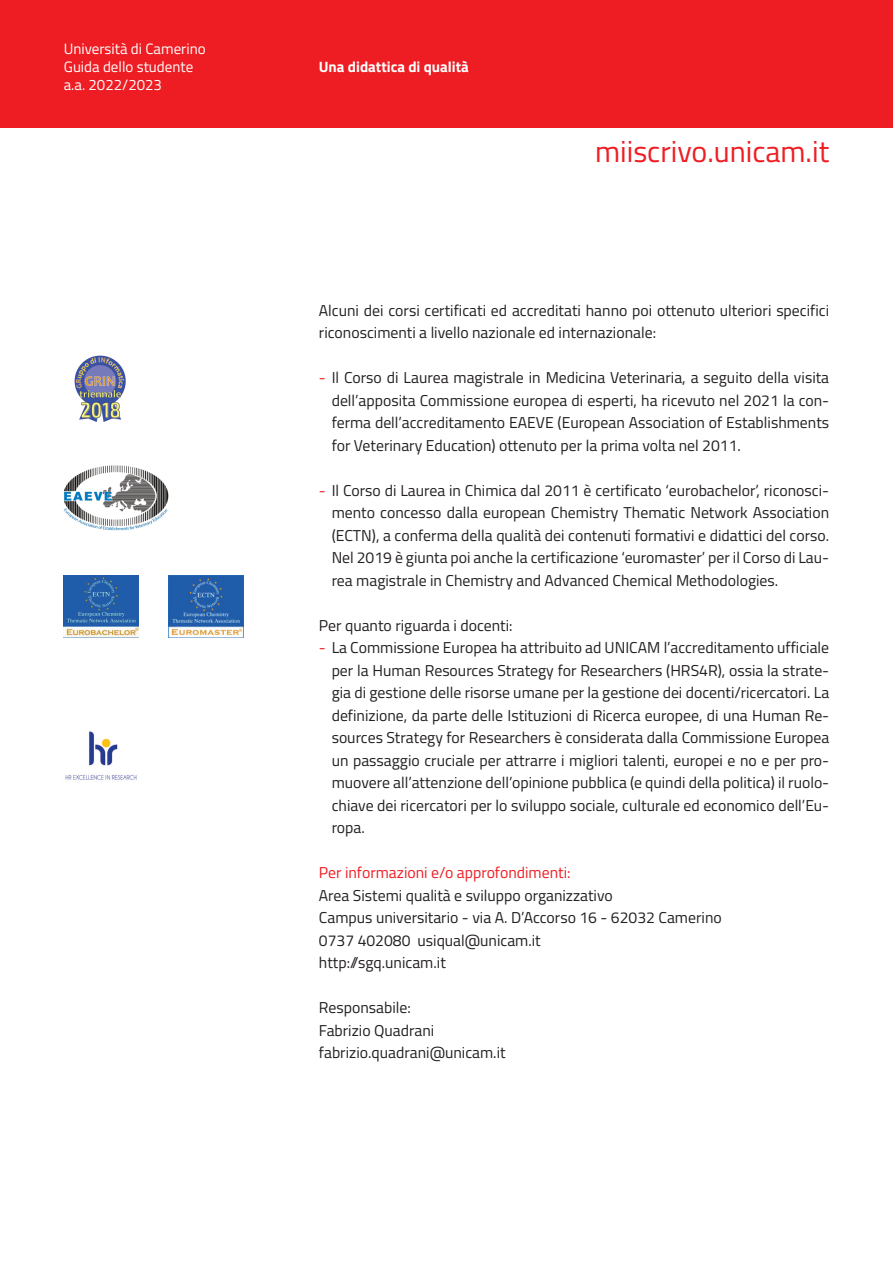
<style>
.page{position:relative;width:893px;height:1263px;background:#fff}
.page>*{position:absolute;margin:0;border:0;box-sizing:border-box;transform-origin:0 0}
.t1{font:30px "Titillium Web";color:#ee1d23}
.t2{font:15.75px/22.5px "Titillium Web";color:#231f20;text-align:justify}
.t3{font:15.75px "Titillium Web";color:#ee1d23}
.t4{font:15px "Titillium Web";color:#fff}
.t5{font:700 15px "Titillium Web";color:#fff}
.s1{color:#ee1d23}
</style>
<div class="page">
<div style="left:0;top:0;width:893px;height:128px;background:#ee1d23"></div>
<img style="left:74px;top:355px;width:52px;height:67px">
<img style="left:64px;top:465px;width:105px;height:65px">
<img style="left:64px;top:575px;width:75px;height:62px">
<img style="left:169px;top:575px;width:74px;height:62px">
<img style="left:65px;top:731px;width:72px;height:49px">
<p class="t4" style="left:64px;top:38px;width:143px">Università di Camerino</p>
<p class="t4" style="left:64px;top:56px;width:131px">Guida dello studente</p>
<p class="t4" style="left:64px;top:74px;width:100px">a.a. 2022/2023</p>
<p class="t5" style="left:319px;top:56px;width:151px">Una didattica di qualità</p>
<p class="t1" style="left:595px;top:129px;width:236px">miiscrivo.unicam.it</p>
<p class="t2" style="left:319px;top:298px;width:512px">Alcuni dei corsi certificati ed accreditati hanno poi ottenuto ulteriori specifici riconoscimenti a livello nazionale ed internazionale:</p>
<p class="t2" style="left:332px;top:365px;width:499px;text-indent:-13px"><span class="s1">-</span> Il Corso di Laurea magistrale in Medicina Veterinaria, a seguito della visita dell’apposita Commissione europea di esperti, ha ricevuto nel 2021 la con&shy;ferma dell’accreditamento EAEVE (European Association of Establishments for Veterinary Education) ottenuto per la prima volta nel 2011.</p>
<p class="t2" style="left:332px;top:478px;width:499px;text-indent:-13px"><span class="s1">-</span> Il Corso di Laurea in Chimica dal 2011 è certificato ‘eurobachelor’, riconosci&shy;mento concesso dalla european Chemistry Thematic Network Association (ECTN), a conferma della qualità dei contenuti formativi e didattici del corso.<br>Nel 2019 è giunta poi anche la certificazione ‘euromaster’ per il Corso di Lau&shy;rea magistrale in Chemistry and Advanced Chemical Methodologies.</p>
<p class="t2" style="left:319px;top:613px;width:195px">Per quanto riguarda i docenti:</p>
<p class="t2" style="left:332px;top:635px;width:499px;text-indent:-13px"><span class="s1">-</span> La Commissione Europea ha attribuito ad UNICAM l’accreditamento ufficiale per la Human Resources Strategy for Researchers (HRS4R), ossia la strate&shy;gia di gestione delle risorse umane per la gestione dei docenti/ricercatori. La definizione, da parte delle Istituzioni di Ricerca europee, di una Human Re&shy;sources Strategy for Researchers è considerata dalla Commissione Europea un passaggio cruciale per attrarre i migliori talenti, europei e no e per pro&shy;muovere all’attenzione dell’opinione pubblica (e quindi della politica) il ruolo&shy;chiave dei ricercatori per lo sviluppo sociale, culturale ed economico dell’Eu&shy;ropa.</p>
<p class="t3" style="left:319px;top:861px;width:253px">Per informazioni e/o approfondimenti:</p>
<p class="t2" style="left:319px;top:883px;width:295px">Area Sistemi qualità e sviluppo organizzativo</p>
<p class="t2" style="left:319px;top:905px;width:404px">Campus universitario - via A. D’Accorso 16 - 62032 Camerino</p>
<p class="t2" style="left:319px;top:928px;width:223px">0737 402080 usiqual@unicam.it</p>
<p class="t2" style="left:319px;top:950px;width:128px">http://sgq.unicam.it</p>
<p class="t2" style="left:319px;top:995px;width:93px">Responsabile:</p>
<p class="t2" style="left:319px;top:1018px;width:117px">Fabrizio Quadrani</p>
<p class="t2" style="left:319px;top:1040px;width:188px">fabrizio.quadrani@unicam.it</p>
</div>
